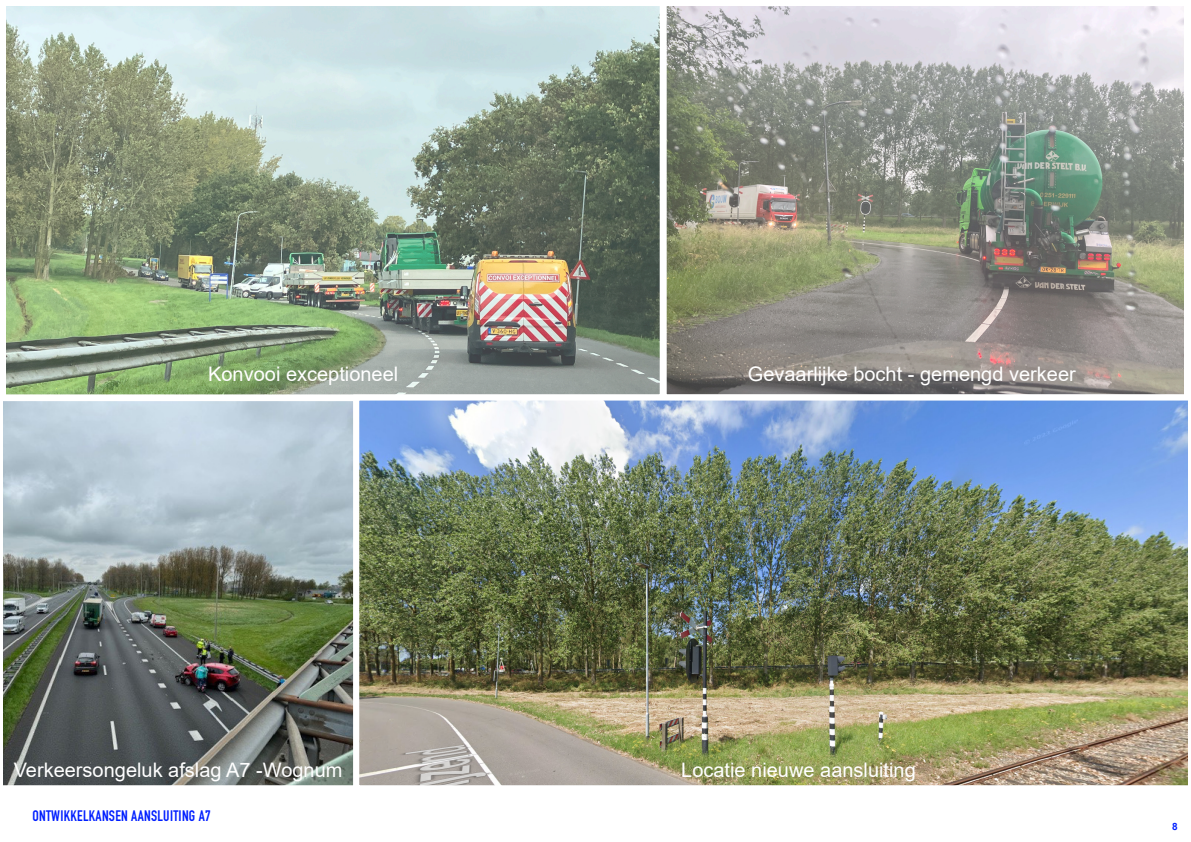
<style>
.page{position:relative;width:1191px;height:842px;background:#fff}
.page>*{position:absolute;margin:0;border:0;box-sizing:border-box;transform-origin:0 0}
.t1{font:20px "Arial";color:#fff}
.t2{font:15px "DIN Engschrift Std";letter-spacing:.02em;color:#001fff}
.t3{font:700 10px "Arial";color:#001fff}
</style>
<div class="page">
<img style="left:7px;top:7px;width:1176px;height:386px">
<div style="left:0;top:0;width:665px;height:400px;border:6px solid #fff"></div>
<div style="left:660px;top:0;width:530px;height:400px;border:6px solid #fff"></div>
<img style="left:0;top:395px;width:353px;height:391px">
<img style="left:353px;top:395px;width:837px;height:391px">
<p class="t1" style="left:208px;top:360px;width:192px">Konvooi exceptioneel</p>
<p class="t1" style="left:747px;top:360px;width:329px">Gevaarlijke bocht - gemengd verkeer</p>
<p class="t1" style="left:14px;top:756px;width:330px">Verkeersongeluk afslag A7 -Wognum</p>
<p class="t1" style="left:681px;top:756px;width:236px">Locatie nieuwe aansluiting</p>
<p class="t2" style="left:32px;top:807px;width:180px">ONTWIKKELKANSEN AANSLUITING A7</p>
<p class="t3" style="left:1172px;top:819px;width:7px">8</p>
</div>
